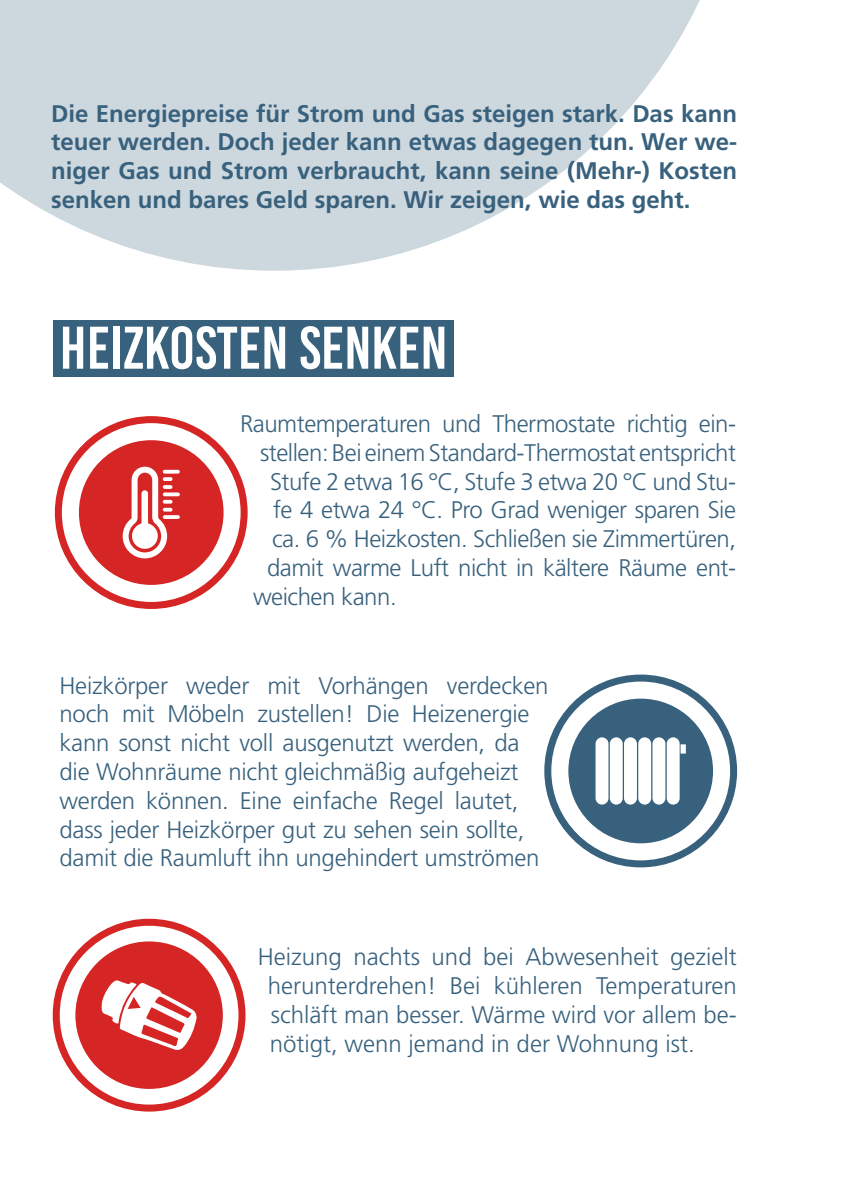
<style>
.page{position:relative;width:842px;height:1191px;background:#fff}
.page>*{position:absolute;margin:0;border:0;box-sizing:border-box;transform-origin:0 0}
.t1{font:60px "Bebas Kai";color:#fff}
.t2{font:300 24px/28.8px "Frutiger LT Std";letter-spacing:-.01em;color:#38617d;text-align:justify}
.t3{font:700 24px/28.8px "Frutiger LT Pro";color:#38617d;text-align:justify}
</style>
<div class="page">
<svg style="left:79px;top:440px;width:145px;height:145px"></svg>
<div style="left:55px;top:416px;width:193px;height:193px;border:7px solid #d52524;border-radius:50%"></div>
<svg style="left:568px;top:698px;width:145px;height:145px"></svg>
<div style="left:544px;top:674px;width:193px;height:193px;border:7px solid #38617d;border-radius:50%"></div>
<svg style="left:0;top:0;width:700px;height:271px;fill:#cdd7de"></svg>
<div style="left:53px;top:320px;width:401px;height:56px;background:#38617d"></div>
<div style="left:53px;top:918px;width:192px;height:193px;border:7px solid #d52524;border-radius:50%"></div>
<svg style="left:75px;top:941px;width:148px;height:148px"></svg>
<p class="t3" style="left:51px;top:99px;width:687px">Die Energiepreise für Strom und Gas steigen stark. Das kann teuer werden. Doch jeder kann etwas dagegen tun. Wer we&shy;niger Gas und Strom verbraucht, kann seine (Mehr-) Kosten senken und bares Geld sparen. Wir zeigen, wie das geht.</p>
<p class="t1" style="left:60px;top:316px;width:390px">HEIZKOSTEN SENKEN</p>
<p class="t2" style="left:240px;top:410px;width:498px">Raumtemperaturen und Thermostate richtig ein-</p>
<p class="t2" style="left:260px;top:438px;width:477px">stellen: Bei einem Standard-Thermostat entspricht</p>
<p class="t2" style="left:270px;top:467px;width:468px">Stufe 2 etwa 16 °C, Stufe 3 etwa 20 °C und Stu-</p>
<p class="t2" style="left:273px;top:496px;width:465px">fe 4 etwa 24 °C. Pro Grad weniger sparen Sie</p>
<p class="t2" style="left:272px;top:525px;width:465px">ca. 6 % Heizkosten. Schließen sie Zimmertüren,</p>
<p class="t2" style="left:267px;top:554px;width:471px">damit warme Luft nicht in kältere Räume ent-</p>
<p class="t2" style="left:253px;top:582px;width:145px">weichen kann.</p>
<p class="t2" style="left:60px;top:671px;width:491px;text-align:left">Heizkörper weder mit Vorhängen verdecken noch mit Möbeln zustellen! Die Heizenergie kann sonst nicht voll ausgenutzt werden, da die Wohnräume nicht gleichmäßig aufgeheizt werden können. Eine einfache Regel lautet, dass jeder Heizkörper gut zu sehen sein sollte, damit die Raumluft ihn ungehindert umströmen</p>
<p class="t2" style="left:268px;top:942px;width:471px;text-indent:-10px">Heizung nachts und bei Abwesenheit gezielt herunterdrehen! Bei kühleren Temperaturen schläft man besser. Wärme wird vor allem be&shy;nötigt, wenn jemand in der Wohnung ist.</p>
</div>
